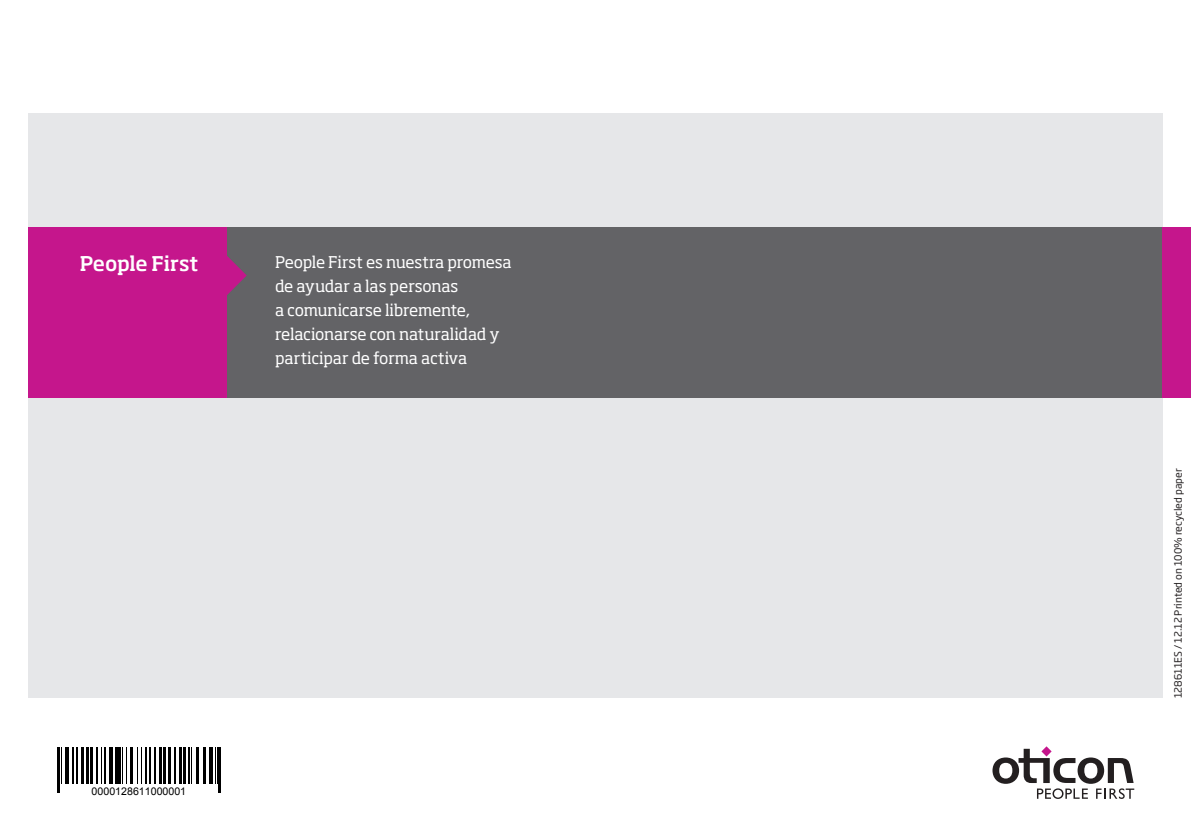
<style>
.page{position:relative;width:1191px;height:840px;background:#fff}
.page>*{position:absolute;margin:0;border:0;box-sizing:border-box;transform-origin:0 0}
.t1{font:500 20px "Soho Pro";letter-spacing:-.015em;color:#fff}
.t2{font:16px/24px "Soho Pro";letter-spacing:-.015em;color:#fff}
.t3{font:10.6px "Arial";color:#000}
.t4{font:10px "Soho Gothic Pro";color:#231f20}
</style>
<div class="page">
<div style="left:28px;top:113px;width:1134px;height:584px;background:#e6e7e9"></div>
<svg style="left:992px;top:746px;width:142px;height:52px"></svg>
<div style="left:227px;top:227px;width:935px;height:170px;background:#636366"></div>
<svg style="left:227px;top:256px;width:20px;height:39px"></svg>
<div style="left:28px;top:227px;width:199px;height:170px;background:#c5168c"></div>
<div style="left:1162px;top:227px;width:29px;height:170px;background:#c5168c"></div>
<hr style="left:57px;top:746px;width:2px;height:46px;background:#000">
<hr style="left:59px;top:746px;width:1px;height:46px;background:#000">
<hr style="left:61px;top:746px;width:2px;height:46px;background:#000">
<hr style="left:65px;top:746px;width:2px;height:46px;background:#000">
<hr style="left:67px;top:746px;width:1px;height:46px;background:#000">
<hr style="left:68px;top:746px;width:1px;height:46px;background:#000">
<hr style="left:72px;top:746px;width:1px;height:46px;background:#000">
<hr style="left:73px;top:746px;width:2px;height:46px;background:#000">
<hr style="left:76px;top:746px;width:1px;height:46px;background:#000">
<hr style="left:77px;top:746px;width:2px;height:46px;background:#000">
<hr style="left:81px;top:746px;width:2px;height:46px;background:#000">
<hr style="left:83px;top:746px;width:1px;height:46px;background:#000">
<hr style="left:87px;top:746px;width:1px;height:46px;background:#000">
<hr style="left:88px;top:746px;width:1px;height:46px;background:#000">
<hr style="left:91px;top:746px;width:1px;height:46px;background:#000">
<hr style="left:92px;top:746px;width:1px;height:46px;background:#000">
<hr style="left:96px;top:746px;width:1px;height:46px;background:#000">
<hr style="left:97px;top:746px;width:2px;height:46px;background:#000">
<hr style="left:101px;top:746px;width:1px;height:46px;background:#000">
<hr style="left:104px;top:746px;width:1px;height:46px;background:#000">
<hr style="left:105px;top:746px;width:1px;height:46px;background:#000">
<hr style="left:109px;top:746px;width:1px;height:46px;background:#000">
<hr style="left:110px;top:746px;width:2px;height:46px;background:#000">
<hr style="left:112px;top:746px;width:1px;height:46px;background:#000">
<hr style="left:116px;top:746px;width:1px;height:46px;background:#000">
<hr style="left:117px;top:746px;width:1px;height:46px;background:#000">
<hr style="left:118px;top:746px;width:2px;height:46px;background:#000">
<hr style="left:120px;top:746px;width:1px;height:46px;background:#000">
<hr style="left:122px;top:746px;width:2px;height:46px;background:#000">
<hr style="left:126px;top:746px;width:2px;height:46px;background:#000">
<hr style="left:130px;top:746px;width:2px;height:46px;background:#000">
<hr style="left:132px;top:746px;width:1px;height:46px;background:#000">
<hr style="left:137px;top:746px;width:1px;height:46px;background:#000">
<hr style="left:141px;top:746px;width:1px;height:46px;background:#000">
<hr style="left:145px;top:746px;width:1px;height:46px;background:#000">
<hr style="left:146px;top:746px;width:2px;height:46px;background:#000">
<hr style="left:149px;top:746px;width:1px;height:46px;background:#000">
<hr style="left:150px;top:746px;width:1px;height:46px;background:#000">
<hr style="left:154px;top:746px;width:1px;height:46px;background:#000">
<hr style="left:155px;top:746px;width:2px;height:46px;background:#000">
<hr style="left:159px;top:746px;width:2px;height:46px;background:#000">
<hr style="left:161px;top:746px;width:1px;height:46px;background:#000">
<hr style="left:163px;top:746px;width:2px;height:46px;background:#000">
<hr style="left:165px;top:746px;width:1px;height:46px;background:#000">
<hr style="left:169px;top:746px;width:1px;height:46px;background:#000">
<hr style="left:170px;top:746px;width:1px;height:46px;background:#000">
<hr style="left:174px;top:746px;width:1px;height:46px;background:#000">
<hr style="left:175px;top:746px;width:2px;height:46px;background:#000">
<hr style="left:179px;top:746px;width:2px;height:46px;background:#000">
<hr style="left:181px;top:746px;width:1px;height:46px;background:#000">
<hr style="left:183px;top:746px;width:2px;height:46px;background:#000">
<hr style="left:185px;top:746px;width:1px;height:46px;background:#000">
<hr style="left:189px;top:746px;width:1px;height:46px;background:#000">
<hr style="left:191px;top:746px;width:2px;height:46px;background:#000">
<hr style="left:196px;top:746px;width:2px;height:46px;background:#000">
<hr style="left:198px;top:746px;width:1px;height:46px;background:#000">
<hr style="left:203px;top:746px;width:1px;height:46px;background:#000">
<hr style="left:204px;top:746px;width:2px;height:46px;background:#000">
<hr style="left:210px;top:746px;width:1px;height:46px;background:#000">
<hr style="left:211px;top:746px;width:1px;height:46px;background:#000">
<hr style="left:212px;top:746px;width:2px;height:46px;background:#000">
<hr style="left:215px;top:746px;width:1px;height:46px;background:#000">
<hr style="left:218px;top:746px;width:1px;height:46px;background:#000">
<hr style="left:219px;top:746px;width:1px;height:46px;background:#000">
<div style="left:60px;top:784px;width:158px;height:10px;background:#fff"></div>
<p class="t1" style="left:80px;top:249px;width:120px">People First</p>
<p class="t2" style="left:275px;top:249px;width:238px">People First es nuestra promesa de ayudar a las personas<br>a comunicarse libremente, relacionarse con naturalidad y participar de forma activa</p>
<p class="t3" style="left:92px;top:784px;width:96px">0000128611000001</p>
<p class="t4" style="left:1170px;top:697px;width:231px;rotate:-90deg">128611ES / 12.12 Printed on 100% recycled paper</p>
</div>
